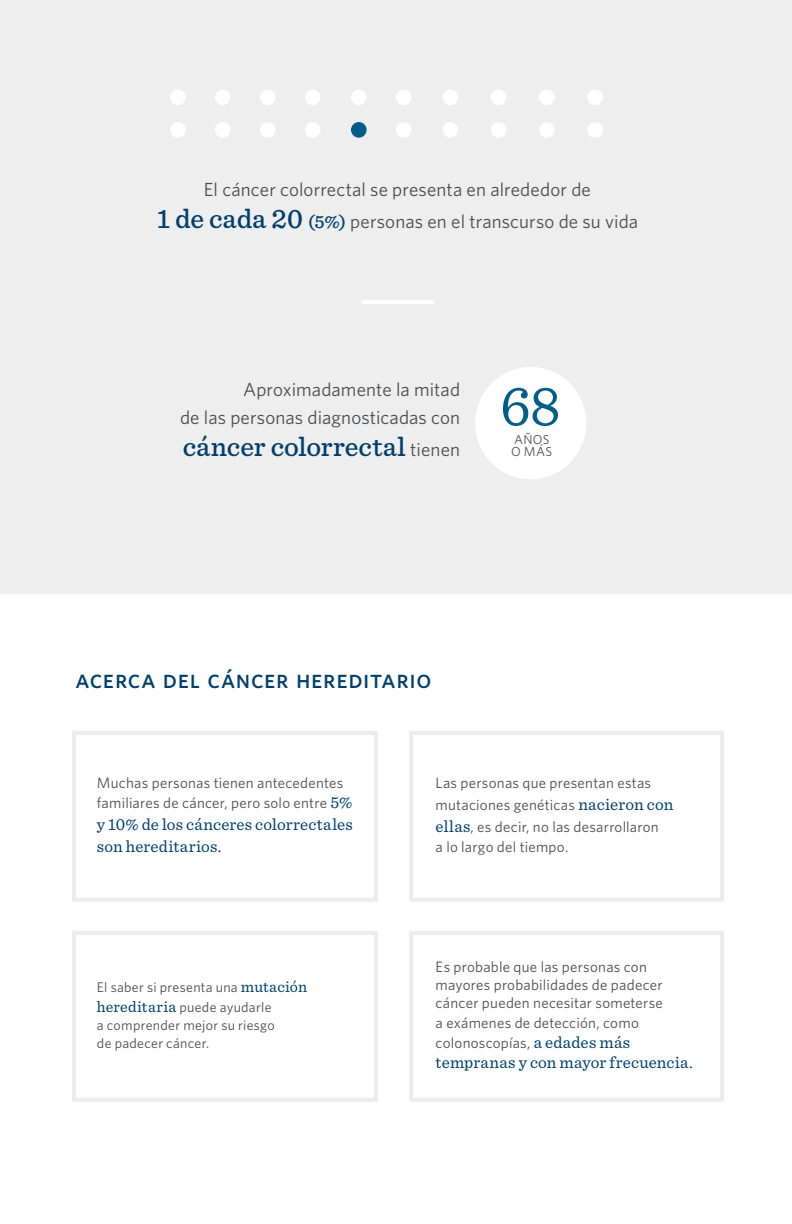
<style>
.page{position:relative;width:792px;height:1224px;background:#fff}
.page>*{position:absolute;margin:0;border:0;box-sizing:border-box;transform-origin:0 0}
.whitney_sub_head{font:58px "Sentinel";color:#005d87}
.Section_text{font:500 28px "Sentinel";color:#003e69}
.whitney_sub_head-2{font:26px "Whitney Medium SC";letter-spacing:.025em;color:#003e69}
.Section_text-2{font:19px/28px "Whitney";letter-spacing:.005em;color:#4b4c4d;text-align:right}
.Section_text-3{font:17px/22px "Sentinel";letter-spacing:.01em;color:#003e69}
.Section_text-4{font:15px/20px "Whitney";letter-spacing:.015em;color:#4b4c4d}
.Section_text-5{font:14px/20px "Whitney";letter-spacing:.02em;color:#4b4c4d}
.whitney_sub_head-3{font:13px/12px "Whitney";letter-spacing:.03em;color:#4b4c4d}
.s1{font-family:"Sentinel";font-weight:500;font-size:28px;color:#003e69}
.s2{font-family:"Sentinel";font-weight:500;color:#003e69}
.s3{font-family:"Whitney";font-weight:400;font-size:19px;color:#4b4c4d}
.s4{font-family:"Sentinel";font-size:17px;color:#003e69}
.s5{font-family:"Sentinel";font-size:16px;color:#003e69}
</style>
<div class="page">
<div style="left:0;top:0;width:792px;height:594px;background:#eeeeef"></div>
<div style="left:170px;top:89px;width:16px;height:16px;background:#fff;border-radius:50%"></div>
<div style="left:170px;top:122px;width:16px;height:16px;background:#fff;border-radius:50%"></div>
<div style="left:443px;top:89px;width:15px;height:16px;background:#fff;border-radius:50%"></div>
<div style="left:491px;top:89px;width:15px;height:16px;background:#fff;border-radius:50%"></div>
<div style="left:539px;top:89px;width:16px;height:16px;background:#fff;border-radius:50%"></div>
<div style="left:587px;top:89px;width:16px;height:16px;background:#fff;border-radius:50%"></div>
<div style="left:443px;top:122px;width:15px;height:16px;background:#fff;border-radius:50%"></div>
<div style="left:491px;top:122px;width:15px;height:16px;background:#fff;border-radius:50%"></div>
<div style="left:539px;top:122px;width:16px;height:16px;background:#fff;border-radius:50%"></div>
<div style="left:260px;top:89px;width:16px;height:16px;background:#fff;border-radius:50%"></div>
<div style="left:260px;top:122px;width:16px;height:16px;background:#fff;border-radius:50%"></div>
<div style="left:351px;top:89px;width:16px;height:16px;background:#fff;border-radius:50%"></div>
<div style="left:351px;top:122px;width:16px;height:16px;background:#005d87;border-radius:50%"></div>
<div style="left:215px;top:89px;width:16px;height:16px;background:#fff;border-radius:50%"></div>
<div style="left:215px;top:122px;width:16px;height:16px;background:#fff;border-radius:50%"></div>
<div style="left:305px;top:89px;width:15px;height:16px;background:#fff;border-radius:50%"></div>
<div style="left:305px;top:122px;width:15px;height:16px;background:#fff;border-radius:50%"></div>
<div style="left:587px;top:122px;width:16px;height:16px;background:#fff;border-radius:50%"></div>
<div style="left:396px;top:89px;width:15px;height:16px;background:#fff;border-radius:50%"></div>
<div style="left:396px;top:122px;width:15px;height:16px;background:#fff;border-radius:50%"></div>
<hr style="left:361px;top:300px;width:72px;height:4px;background:#fff">
<div style="left:72px;top:731px;width:306px;height:171px;border:4px solid #ececee"></div>
<div style="left:72px;top:931px;width:306px;height:171px;border:4px solid #ececee"></div>
<div style="left:409px;top:731px;width:315px;height:171px;border:4px solid #ececee"></div>
<div style="left:409px;top:931px;width:315px;height:171px;border:4px solid #ececee"></div>
<div style="left:475px;top:367px;width:111px;height:112px;background:#fff;border-radius:50%"></div>
<p class="Section_text-2" style="left:157px;top:172px;width:483px;line-height:32px;text-align:center">El cáncer colorrectal se presenta en alrededor de<br><span class="s1">1 de cada 20</span> <span class="s2">(5%)</span> personas en el transcurso de su vida</p>
<p class="Section_text-2" style="left:180px;top:375px;width:282px">Aproximadamente la mitad<br>de las personas diagnosticadas con</p>
<p class="Section_text" style="left:183px;top:425px;width:279px">cáncer colorrectal <span class="s3">tienen</span></p>
<p class="whitney_sub_head" style="left:500px;top:362px;width:62px">68</p>
<p class="whitney_sub_head-3" style="left:511px;top:433px;width:42px">AÑOS<br>O MÁS</p>
<p class="whitney_sub_head-2" style="left:75px;top:663px;width:357px">acerca del cáncer hereditario</p>
<p class="Section_text-4" style="left:97px;top:772px;width:257px">Muchas personas tienen antecedentes familiares de cáncer, pero solo entre <span class="s4">5%</span></p>
<p class="Section_text-3" style="left:97px;top:812px;width:257px">y 10% de los cánceres colorrectales son hereditarios.</p>
<p class="Section_text-5" style="left:97px;top:977px;width:212px">El saber si presenta una <span class="s5">mutación hereditaria</span> puede ayudarle</p>
<p class="Section_text-5" style="left:97px;top:1016px;width:179px;line-height:18px">a comprender mejor su riesgo de padecer cáncer.</p>
<p class="Section_text-4" style="left:436px;top:771px;width:239px;line-height:22px">Las personas que presentan estas mutaciones genéticas <span class="s4">nacieron con ellas</span>, es decir, no las desarrollaron</p>
<p class="Section_text-4" style="left:436px;top:836px;width:134px">a lo largo del tiempo.</p>
<p class="Section_text-4" style="left:436px;top:958px;width:229px;line-height:18px">Es probable que las personas con mayores probabilidades de padecer cáncer pueden necesitar someterse</p>
<p class="Section_text-4" style="left:436px;top:1013px;width:205px">a exámenes de detección, como colonoscopías, <span class="s4">a edades más</span></p>
<p class="Section_text-3" style="left:436px;top:1050px;width:259px">tempranas y con mayor frecuencia.</p>
</div>
